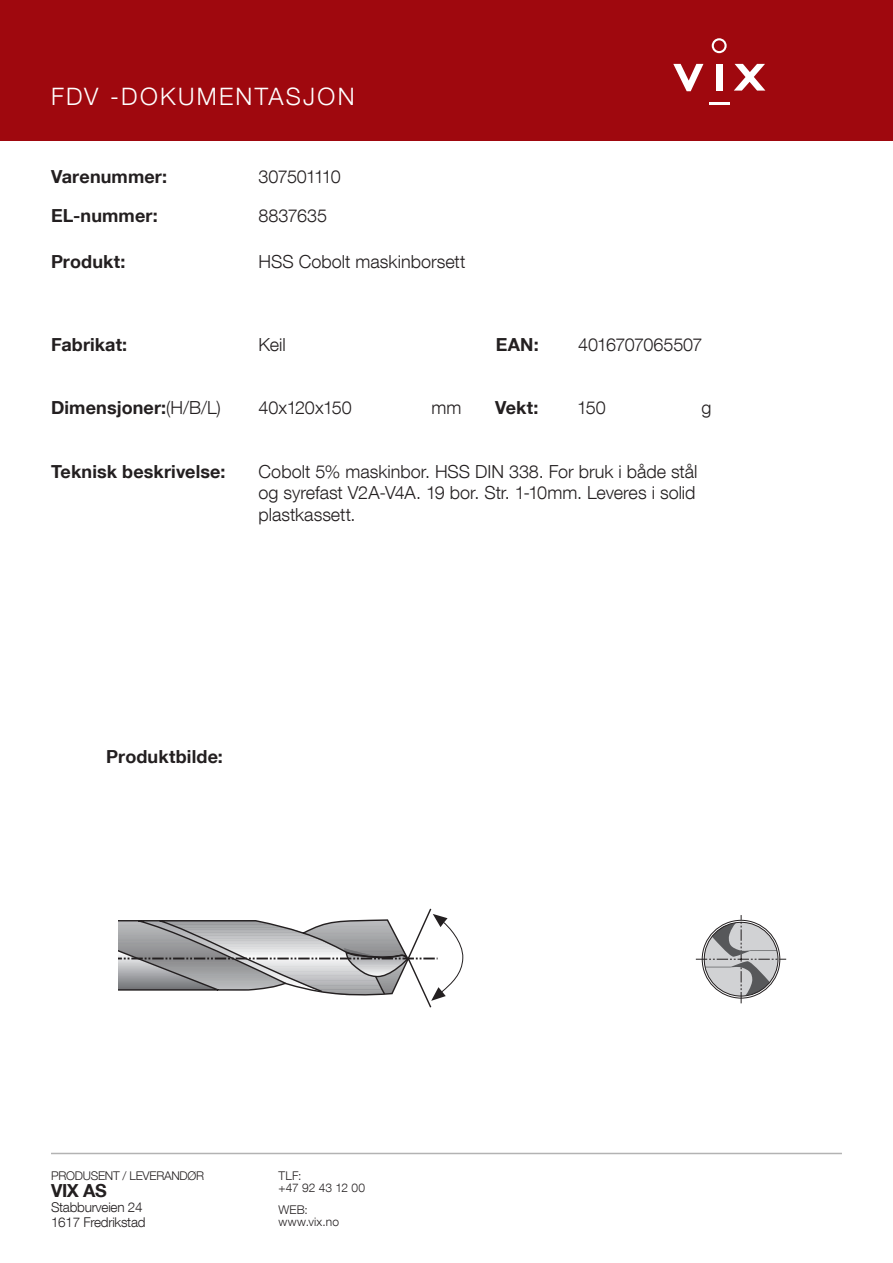
<style>
.page{position:relative;width:893px;height:1263px;background:#fff}
.page>*{position:absolute;margin:0;border:0;box-sizing:border-box;transform-origin:0 0}
.t1{font:300 24px "Helvetica Neue LT Com";letter-spacing:.095em;color:#fff}
.t2{font:300 18px/21.6px "Helvetica Neue LT Com";letter-spacing:-.005em;color:#231f20;text-align:justify}
.t3{font:700 18px "Helvetica Neue LT Com";letter-spacing:.005em;color:#231f20}
.t4{font:300 18px "Helvetica Neue LT Com";letter-spacing:-.035em;color:#231f20}
.t5{font:300 18px "Helvetica Neue LT Com";letter-spacing:-.045em;color:#231f20}
.t6{font:300 13.5px "Helvetica Neue LT Com";letter-spacing:-.02em;color:#231f20}
.t7{font:300 12px "Helvetica Neue LT Com";letter-spacing:-.02em;color:#231f20}
.s1{font-weight:300}
</style>
<div class="page">
<div style="left:0;top:0;width:893px;height:140px;background:#9f080e"></div>
<hr style="left:51px;top:1153px;width:791px;height:1px;background:#b3b3b3">
<svg style="left:673px;top:64px;width:30px;height:27px"></svg>
<div style="left:716px;top:64px;width:6px;height:27px;background:#fff"></div>
<svg style="left:734px;top:64px;width:31px;height:27px"></svg>
<svg style="left:712px;top:38px;width:15px;height:15px"></svg>
<hr style="left:709px;top:102px;width:20px;height:3px;background:#fff">
<svg style="left:696px;top:915px;width:90px;height:88px"></svg>
<div style="left:704px;top:922px;width:74px;height:74px;border:1px solid #231f20;border-radius:50%"></div>
<svg style="left:118px;top:908px;width:346px;height:100px"></svg>
<p class="t1" style="left:51px;top:81px;width:305px">FDV -DOKUMENTASJON</p>
<p class="t3" style="left:51px;top:165px;width:118px">Varenummer:</p>
<p class="t3" style="left:51px;top:204px;width:108px">EL-nummer:</p>
<p class="t5" style="left:259px;top:166px;width:84px">307501110</p>
<p class="t2" style="left:259px;top:204px;width:70px">8837635</p>
<p class="t3" style="left:51px;top:250px;width:76px">Produkt:</p>
<p class="t2" style="left:259px;top:250px;width:208px">HSS Cobolt maskinborsett</p>
<p class="t3" style="left:51px;top:333px;width:78px">Fabrikat:</p>
<p class="t2" style="left:259px;top:333px;width:29px">Keil</p>
<p class="t3" style="left:496px;top:333px;width:45px">EAN:</p>
<p class="t4" style="left:578px;top:334px;width:126px">4016707065507</p>
<p class="t3" style="left:51px;top:397px;width:171px">Dimensjoner:<span class="s1">(H/B/L)</span></p>
<p class="t2" style="left:259px;top:397px;width:95px">40x120x150</p>
<p class="t2" style="left:432px;top:397px;width:31px">mm</p>
<p class="t3" style="left:495px;top:397px;width:45px">Vekt:</p>
<p class="t2" style="left:577px;top:397px;width:30px">150</p>
<p class="t2" style="left:702px;top:397px;width:12px">g</p>
<p class="t3" style="left:51px;top:460px;width:176px">Teknisk beskrivelse:</p>
<p class="t2" style="left:259px;top:460px;width:440px">Cobolt 5% maskinbor. HSS DIN 338. For bruk i både stål og syrefast V2A-V4A. 19 bor. Str. 1-10mm. Leveres i solid plastkassett.</p>
<p class="t3" style="left:106px;top:746px;width:118px">Produktbilde:</p>
<p class="t7" style="left:51px;top:1168px;width:155px">PRODUSENT / LEVERANDØR</p>
<p class="t3" style="left:51px;top:1179px;width:57px">VIX AS</p>
<p class="t6" style="left:51px;top:1198px;width:93px">Stabburveien 24</p>
<p class="t6" style="left:51px;top:1213px;width:96px">1617 Fredrikstad</p>
<p class="t7" style="left:279px;top:1168px;width:25px">TLF:</p>
<p class="t7" style="left:279px;top:1180px;width:88px">+47 92 43 12 00</p>
<p class="t7" style="left:279px;top:1202px;width:31px">WEB:</p>
<p class="t7" style="left:279px;top:1214px;width:62px">www.vix.no</p>
</div>
